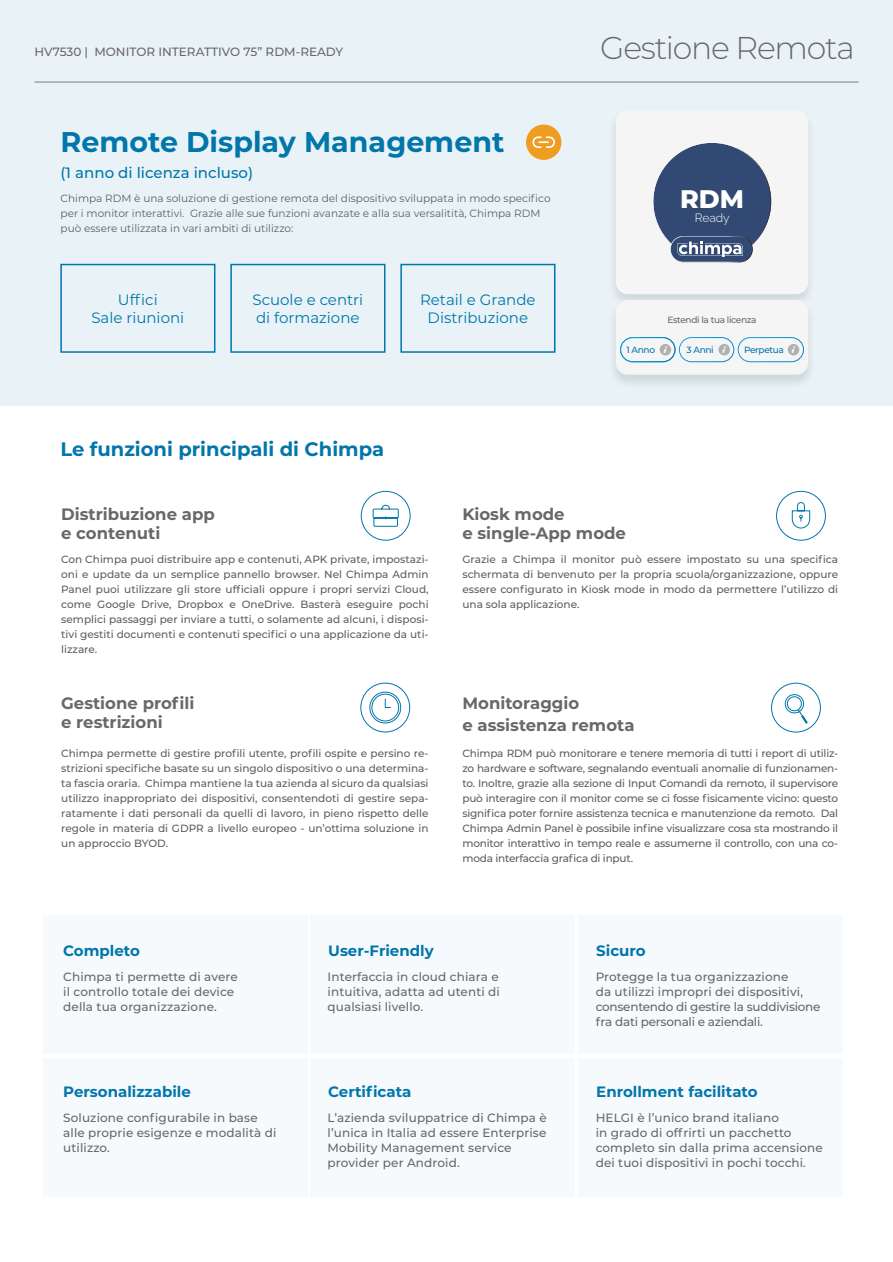
<style>
.page{position:relative;width:893px;height:1262px;background:#fff}
.page>*{position:absolute;margin:0;border:0;box-sizing:border-box;transform-origin:0 0}
.t1{font:300 31.5px "Montserrat";letter-spacing:-.04em;color:#696868}
.t2{font:700 28.5px "Montserrat";color:#0076ab}
.t3{font:800 25.35px "Montserrat";color:#fff}
.t4{font:700 19.5px "Montserrat";color:#0076ab}
.t5{font:700 16.5px/19.5px "Montserrat";color:#686868}
.t6{font:15px/18px "Montserrat";color:#0076ab;text-align:center}
.t7{font:700 15px "Montserrat";color:#0176ac}
.t8{font:500 15px "Montserrat";color:#0076ab}
.t9{font:700 15px "Montserrat";color:#0076ab}
.t10{font:500 12px/15px "Montserrat";letter-spacing:.01em;color:#686868}
.t11{font:500 12px/15px "Montserrat";letter-spacing:-.01em;color:#686868}
.t12{font:500 12px "Montserrat";color:#696868}
.t13{font:300 12px "Raleway";color:#fff}
.t14{font:500 10.5px/15px "Montserrat";color:#5e5e5e;text-align:justify}
.t15{font:10.5px/15px "Montserrat";color:#5e5e5e}
.t16{font:500 9px "Montserrat";letter-spacing:-.04em;color:#0076ab}
.t17{font:500 9px "Montserrat";letter-spacing:-.04em;color:#696868}
.s1{font-family:"Elephant";font-weight:400;font-style:italic;color:#fff}
</style>
<div class="page">
<div style="left:0;top:0;width:892px;height:406px;background:#e9f3f7"></div>
<hr style="left:34px;top:81px;width:824px;height:2px;background:#5f5f5f">
<div style="left:607px;top:108px;width:209px;height:201px;background:#000;opacity:.12"></div>
<div style="left:615px;top:110px;width:193px;height:184px;background:#f5f5f5;border-radius:12px"></div>
<svg style="left:653px;top:143px;width:118px;height:119px"></svg>
<div style="left:60px;top:264px;width:155px;height:89px;border:2px solid #0076ab"></div>
<div style="left:230px;top:264px;width:155px;height:89px;border:2px solid #0076ab"></div>
<div style="left:400px;top:264px;width:155px;height:89px;border:2px solid #0076ab"></div>
<div style="left:43px;top:915px;width:264px;height:138px;background:#f6fafc"></div>
<div style="left:43px;top:1058px;width:264px;height:138px;background:#f6fafc"></div>
<div style="left:310px;top:915px;width:265px;height:138px;background:#f6fafc"></div>
<div style="left:310px;top:1058px;width:265px;height:138px;background:#f6fafc"></div>
<div style="left:578px;top:915px;width:264px;height:138px;background:#f6fafc"></div>
<div style="left:578px;top:1058px;width:264px;height:138px;background:#f6fafc"></div>
<svg style="left:776px;top:491px;width:50px;height:50px"></svg>
<svg style="left:771px;top:682px;width:50px;height:50px"></svg>
<svg style="left:360px;top:682px;width:50px;height:50px"></svg>
<div style="left:607px;top:298px;width:209px;height:91px;background:#000;opacity:.12"></div>
<div style="left:615px;top:300px;width:193px;height:75px;background:#f5f5f5;border-radius:12px"></div>
<div style="left:620px;top:337px;width:55px;height:25px;border:1px solid #fff;border-radius:12px"></div>
<div style="left:679px;top:337px;width:55px;height:25px;border:1px solid #fff;border-radius:12px"></div>
<div style="left:737px;top:337px;width:66px;height:25px;border:1px solid #fff;border-radius:12px"></div>
<div style="left:787px;top:344px;width:12px;height:11px;background:#b0b0b0;border-radius:50%"></div>
<div style="left:718px;top:344px;width:12px;height:11px;background:#b0b0b0;border-radius:50%"></div>
<div style="left:659px;top:344px;width:12px;height:11px;background:#b0b0b0;border-radius:50%"></div>
<div style="left:526px;top:124px;width:35px;height:36px;background:#ee9d21;border-radius:50%"></div>
<svg style="left:532px;top:136px;width:23px;height:12px"></svg>
<svg style="left:360px;top:491px;width:50px;height:50px"></svg>
<p class="t12" style="left:34px;top:43px;width:310px">HV7530 | MONITOR INTERATTIVO 75” RDM-READY</p>
<h2 class="t2" style="left:60px;top:121px;width:445px">Remote Display Management</h2>
<h3 class="t8" style="left:60px;top:162px;width:194px">(1 anno di licenza incluso)</h3>
<p class="t15" style="left:61px;top:190px;width:491px">Chimpa RDM è una soluzione di gestione remota del dispositivo sviluppata in modo specifico per i monitor interattivi. Grazie alle sue funzioni avanzate e alla sua versalitità, Chimpa RDM può essere utilizzata in vari ambiti di utilizzo:</p>
<h3 class="t6" style="left:91px;top:290px;width:94px">Uffici<br>Sale riunioni</h3>
<h3 class="t6" style="left:252px;top:290px;width:112px;text-align:left">Scuole e centri di formazione</h3>
<h3 class="t6" style="left:420px;top:290px;width:117px">Retail e Grande<br>Distribuzione</h3>
<h3 class="t4" style="left:60px;top:434px;width:325px">Le funzioni principali di Chimpa</h3>
<h1 class="t1" style="left:600px;top:27px;width:256px">Gestione Remota</h1>
<h3 class="t3" style="left:680px;top:181px;width:65px">RDM</h3>
<p class="t13" style="left:694px;top:208px;width:36px">Ready</p>
<p class="t17" style="left:667px;top:313px;width:90px">Estendi la tua licenza</p>
<p class="t16" style="left:626px;top:343px;width:42px">1 Anno <span class="s1">i</span></p>
<p class="t16" style="left:686px;top:343px;width:40px">3 Anni <span class="s1">i</span></p>
<p class="t16" style="left:744px;top:343px;width:52px">Perpetua <span class="s1">i</span></p>
<h3 class="t5" style="left:61px;top:503px;width:155px">Distribuzione app e contenuti</h3>
<p class="t14" style="left:61px;top:552px;width:369px">Con Chimpa puoi distribuire app e contenuti, APK private, impostazi&shy;oni e update da un semplice pannello browser. Nel Chimpa Admin Panel puoi utilizzare gli store ufficiali oppure i propri servizi Cloud, come Google Drive, Dropbox e OneDrive. Basterà eseguire pochi semplici passaggi per inviare a tutti, o solamente ad alcuni, i disposi&shy;tivi gestiti documenti e contenuti specifici o una applicazione da uti&shy;lizzare.</p>
<h3 class="t5" style="left:61px;top:692px;width:135px">Gestione profili e restrizioni</h3>
<p class="t14" style="left:61px;top:745px;width:369px">Chimpa permette di gestire profili utente, profili ospite e persino re&shy;strizioni specifiche basate su un singolo dispositivo o una determina&shy;ta fascia oraria. Chimpa mantiene la tua azienda al sicuro da qualsiasi utilizzo inappropriato dei dispositivi, consentendoti di gestire sepa&shy;ratamente i dati personali da quelli di lavoro, in pieno rispetto delle regole in materia di GDPR a livello europeo - un’ottima soluzione in un approccio BYOD.</p>
<h3 class="t5" style="left:462px;top:503px;width:165px">Kiosk mode<br>e single-App mode</h3>
<p class="t14" style="left:462px;top:552px;width:377px">Grazie a Chimpa il monitor può essere impostato su una specifica schermata di benvenuto per la propria scuola/organizzazione, oppure essere configurato in Kiosk mode in modo da permettere l’utilizzo di una sola applicazione.</p>
<h3 class="t5" style="left:462px;top:691px;width:173px;line-height:22.5px">Monitoraggio<br>e assistenza remota</h3>
<p class="t14" style="left:462px;top:745px;width:377px">Chimpa RDM può monitorare e tenere memoria di tutti i report di utiliz&shy;zo hardware e software, segnalando eventuali anomalie di funzionamen&shy;to. Inoltre, grazie alla sezione di Input Comandi da remoto, il supervisore può interagire con il monitor come se ci fosse fisicamente vicino: questo significa poter fornire assistenza tecnica e manutenzione da remoto. Dal Chimpa Admin Panel è possibile infine visualizzare cosa sta mostrando il monitor interattivo in tempo reale e assumerne il controllo, con una co&shy;moda interfaccia grafica di input.</p>
<h3 class="t9" style="left:63px;top:940px;width:78px">Completo</h3>
<h3 class="t7" style="left:328px;top:940px;width:107px">User-Friendly</h3>
<h3 class="t7" style="left:596px;top:940px;width:51px">Sicuro</h3>
<p class="t10" style="left:63px;top:968px;width:176px">Chimpa ti permette di avere il controllo totale dei device della tua organizzazione.</p>
<h3 class="t7" style="left:63px;top:1080px;width:129px">Personalizzabile</h3>
<p class="t10" style="left:63px;top:1109px;width:215px">Soluzione configurabile in base alle proprie esigenze e modalità di utilizzo.</p>
<p class="t10" style="left:327px;top:968px;width:174px;text-align:justify">Interfaccia in cloud chiara e intuitiva, adatta ad utenti di qualsiasi livello.</p>
<h3 class="t7" style="left:328px;top:1080px;width:85px">Certificata</h3>
<p class="t10" style="left:327px;top:1109px;width:221px">L’azienda sviluppatrice di Chimpa è l’unica in Italia ad essere Enterprise<br>Mobility Management service provider per Android.</p>
<p class="t11" style="left:595px;top:968px;width:226px">Protegge la tua organizzazione<br>da utilizzi impropri dei dispositivi, consentendo di gestire la suddivisione fra dati personali e aziendali.</p>
<h3 class="t7" style="left:596px;top:1080px;width:163px">Enrollment facilitato</h3>
<p class="t10" style="left:595px;top:1109px;width:229px">HELGI è l’unico brand italiano<br>in grado di offrirti un pacchetto completo sin dalla prima accensione dei tuoi dispositivi in pochi tocchi.</p>
</div>
